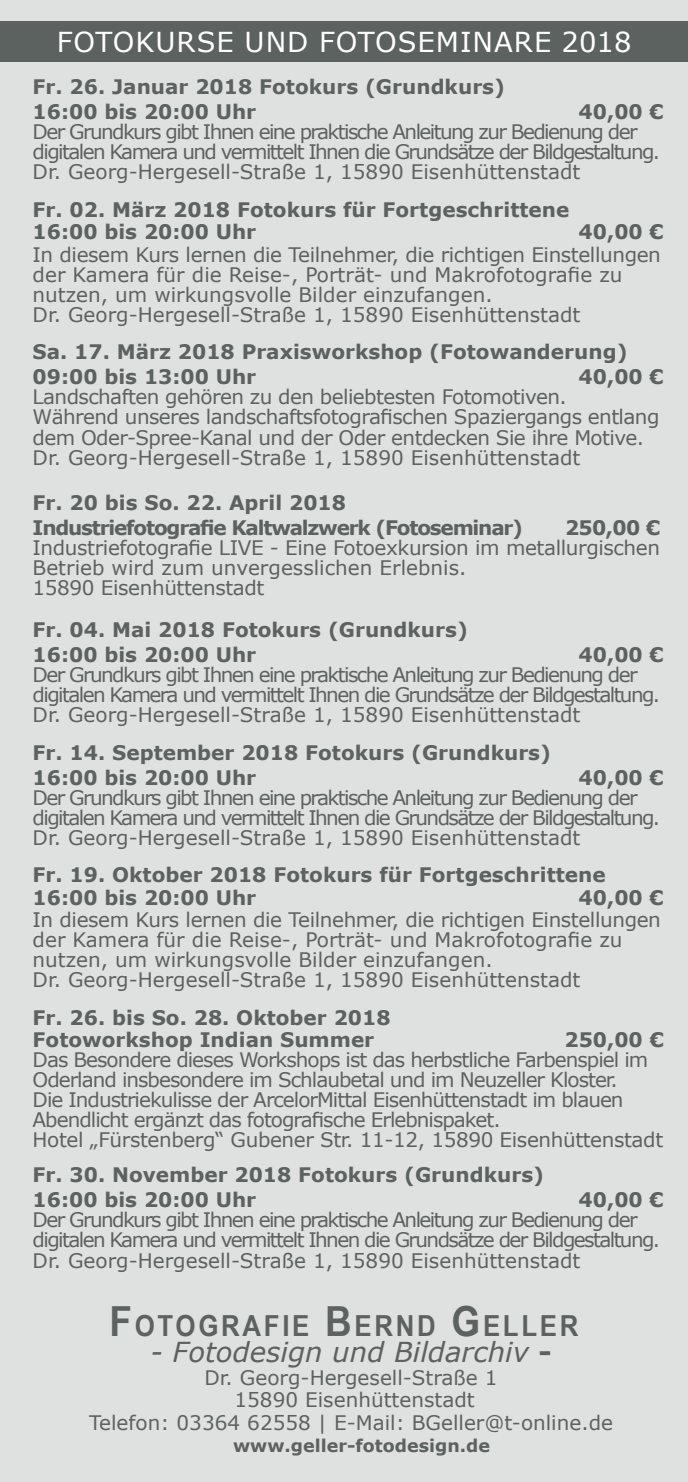
<style>
.page{position:relative;width:688px;height:1482px;background:#fff}
.page>*{position:absolute;margin:0;border:0;box-sizing:border-box;transform-origin:0 0}
.t1{font:700 29px "Arial Narrow";letter-spacing:.085em;color:#5c6260;scale:1.09 1}
.t2{font:27.5px "Verdana";letter-spacing:.035em;color:#fff}
.t3{font:italic 27.5px "Verdana";color:#5c6260}
.t4{font:20px/20px "Verdana";letter-spacing:-.08em;color:#5c6260}
.t5{font:700 20px/25px "Verdana";color:#5c6260}
.t6{font:20px/20px "Verdana";color:#5c6260}
.t7{font:20px/20px "Verdana";letter-spacing:-.03em;color:#5c6260}
.t8{font:20px/20px "Verdana";letter-spacing:-.05em;color:#5c6260}
.t9{font:700 20px/25px "Verdana";letter-spacing:-.06em;color:#5c6260}
.t10{font:700 17.5px "Verdana";color:#5c6260}
.s1{font-size:41.5px}
.s2{font-weight:700;font-style:normal}
</style>
<div class="page">
<div style="left:0;top:0;width:687px;height:1481px;background:#dee1e0"></div>
<div style="left:0;top:21px;width:687px;height:41px;background:#5c6260"></div>
<h2 class="t2" style="left:57px;top:23px;width:576px">FOTOKURSE UND FOTOSEMINARE 2018</h2>
<p class="t5" style="left:33px;top:74px;width:473px">Fr. 26. Januar 2018 Fotokurs (Grundkurs)<br>16:00 bis 20:00 Uhr</p>
<p class="t5" style="left:578px;top:99px;width:87px">40,00 €</p>
<p class="t4" style="left:33px;top:122px;width:629px">Der Grundkurs gibt Ihnen eine praktische Anleitung zur Bedienung der digitalen Kamera und vermittelt Ihnen die Grundsätze der Bildgestaltung.<br>Dr. Georg-Hergesell-Straße 1, 15890 Eisenhüttenstadt</p>
<p class="t5" style="left:33px;top:198px;width:538px;line-height:22.5px">Fr. 02. März 2018 Fotokurs für Fortgeschrittene<br>16:00 bis 20:00 Uhr</p>
<p class="t5" style="left:578px;top:219px;width:87px">40,00 €</p>
<p class="t6" style="left:33px;top:244px;width:629px">In diesem Kurs lernen die Teilnehmer, die richtigen Einstellungen der Kamera für die Reise-, Porträt- und Makrofotografie zu nutzen, um wirkungsvolle Bilder einzufangen.<br>Dr. Georg-Hergesell-Straße 1, 15890 Eisenhüttenstadt</p>
<p class="t5" style="left:33px;top:339px;width:596px">Sa. 17. März 2018 Praxisworkshop (Fotowanderung)<br>09:00 bis 13:00 Uhr</p>
<p class="t5" style="left:578px;top:364px;width:87px">40,00 €</p>
<p class="t7" style="left:33px;top:387px;width:628px">Landschaften gehören zu den beliebtesten Fotomotiven.<br>Während unseres landschaftsfotografischen Spaziergangs entlang dem Oder-Spree-Kanal und der Oder entdecken Sie ihre Motive.<br>Dr. Georg-Hergesell-Straße 1, 15890 Eisenhüttenstadt</p>
<p class="t9" style="left:33px;top:489px;width:492px">Fr. 20 bis So. 22. April 2018<br>Industriefotografie Kaltwalzwerk (Fotoseminar)</p>
<p class="t5" style="left:565px;top:514px;width:97px">250,00 €</p>
<p class="t7" style="left:33px;top:537px;width:628px">Industriefotografie LIVE - Eine Fotoexkursion im metallurgischen<br>Betrieb wird zum unvergesslichen Erlebnis.<br>15890 Eisenhüttenstadt</p>
<p class="t5" style="left:33px;top:617px;width:436px">Fr. 04. Mai 2018 Fotokurs (Grundkurs)<br>16:00 bis 20:00 Uhr</p>
<p class="t5" style="left:578px;top:642px;width:87px">40,00 €</p>
<p class="t4" style="left:33px;top:664px;width:629px">Der Grundkurs gibt Ihnen eine praktische Anleitung zur Bedienung der digitalen Kamera und vermittelt Ihnen die Grundsätze der Bildgestaltung.<br>Dr. Georg-Hergesell-Straße 1, 15890 Eisenhüttenstadt</p>
<p class="t5" style="left:33px;top:739px;width:519px">Fr. 14. September 2018 Fotokurs (Grundkurs)<br>16:00 bis 20:00 Uhr</p>
<p class="t5" style="left:578px;top:764px;width:87px">40,00 €</p>
<p class="t4" style="left:33px;top:787px;width:629px">Der Grundkurs gibt Ihnen eine praktische Anleitung zur Bedienung der digitalen Kamera und vermittelt Ihnen die Grundsätze der Bildgestaltung.<br>Dr. Georg-Hergesell-Straße 1, 15890 Eisenhüttenstadt</p>
<p class="t5" style="left:33px;top:863px;width:574px;line-height:22.5px">Fr. 19. Oktober 2018 Fotokurs für Fortgeschrittene<br>16:00 bis 20:00 Uhr</p>
<p class="t5" style="left:578px;top:884px;width:87px">40,00 €</p>
<p class="t6" style="left:33px;top:909px;width:629px">In diesem Kurs lernen die Teilnehmer, die richtigen Einstellungen der Kamera für die Reise-, Porträt- und Makrofotografie zu nutzen, um wirkungsvolle Bilder einzufangen.<br>Dr. Georg-Hergesell-Straße 1, 15890 Eisenhüttenstadt</p>
<p class="t5" style="left:33px;top:1005px;width:359px;line-height:22.5px">Fr. 26. bis So. 28. Oktober 2018<br>Fotoworkshop Indian Summer</p>
<p class="t5" style="left:564px;top:1027px;width:101px">250,00 €</p>
<p class="t8" style="left:33px;top:1049px;width:632px">Das Besondere dieses Workshops ist das herbstliche Farbenspiel im Oderland insbesondere im Schlaubetal und im Neuzeller Kloster.<br>Die Industriekulisse der ArcelorMittal Eisenhüttenstadt im blauen Abendlicht ergänzt das fotografische Erlebnispaket.<br>Hotel „Fürstenberg“ Gubener Str. 11-12, 15890 Eisenhüttenstadt</p>
<p class="t5" style="left:33px;top:1162px;width:513px">Fr. 30. November 2018 Fotokurs (Grundkurs)<br>16:00 bis 20:00 Uhr</p>
<p class="t5" style="left:578px;top:1187px;width:87px">40,00 €</p>
<p class="t4" style="left:33px;top:1209px;width:629px">Der Grundkurs gibt Ihnen eine praktische Anleitung zur Bedienung der digitalen Kamera und vermittelt Ihnen die Grundsätze der Bildgestaltung.<br>Dr. Georg-Hergesell-Straße 1, 15890 Eisenhüttenstadt</p>
<h1 class="t1" style="left:109px;top:1303px;width:432px"><span class="s1">F</span>OTOGRAFIE <span class="s1">B</span>ERND <span class="s1">G</span>ELLER</h1>
<h2 class="t3" style="left:150px;top:1333px;width:403px">- Fotodesign und Bildarchiv <span class="s2">-</span></h2>
<p class="t6" style="left:89px;top:1365px;width:525px;line-height:22.5px;text-align:center">Dr. Georg-Hergesell-Straße 1<br>15890 Eisenhüttenstadt<br>Telefon: 03364 62558 | E-Mail: BGeller@t-online.de</p>
<p class="t10" style="left:233px;top:1433px;width:258px">www.geller-fotodesign.de</p>
</div>
